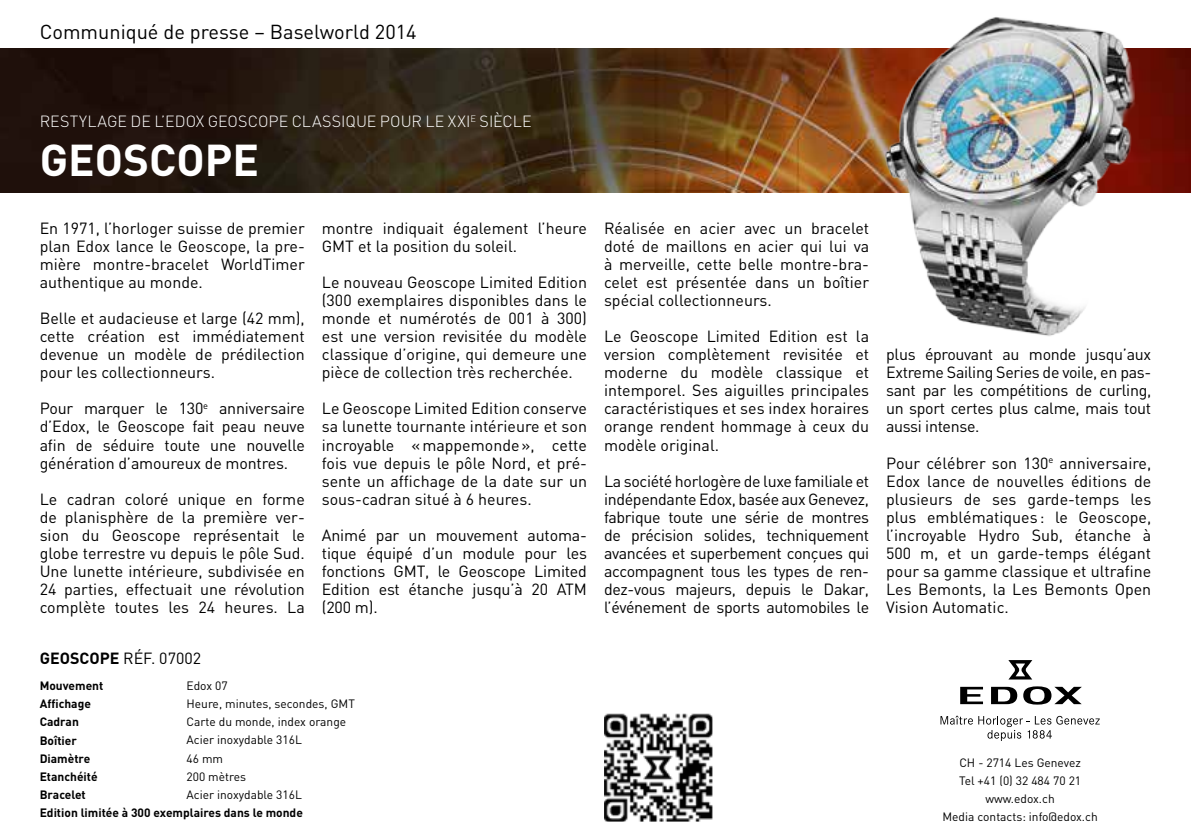
<style>
.page{position:relative;width:1191px;height:840px;background:#fff}
.page>*{position:absolute;margin:0;border:0;box-sizing:border-box;transform-origin:0 0}
.t1{font:700 44px "DIN";color:#fff}
.t2{font:20px "DIN";color:#000}
.t3{font:16px/18px "DIN";color:#000;text-align:justify}
.t4{font:300 16px "DIN";color:#fff}
.t5{font:12px/18px "DIN";color:#000;text-align:center}
.t6{font:700 12px "DIN";color:#000}
.s1{font-weight:700}
</style>
<div class="page">
<img style="left:0;top:49px;width:1191px;height:144px">
<img style="left:850px;top:17px;width:340px;height:319px">
<svg style="left:940px;top:715px;width:159px;height:25px"></svg>
<svg style="left:960px;top:686px;width:23px;height:17px"></svg>
<svg style="left:991px;top:686px;width:26px;height:17px"></svg>
<svg style="left:1023px;top:686px;width:58px;height:18px"></svg>
<svg style="left:1008px;top:660px;width:24px;height:19px"></svg>
<img style="left:604px;top:713px;width:108px;height:107px">
<p class="t2" style="left:40px;top:19px;width:378px">Communiqué de presse – Baselworld 2014</p>
<p class="t4" style="left:40px;top:111px;width:493px">RESTYLAGE DE L’EDOX GEOSCOPE CLASSIQUE POUR LE XXI <sup>E</sup> SIÈCLE</p>
<h1 class="t1" style="left:40px;top:131px;width:221px">geoscope</h1>
<p class="t3" style="left:40px;top:219px;width:267px">En 1971, l’horloger suisse de premier plan Edox lance le Geoscope, la pre&shy;mière montre-bracelet WorldTimer authentique au monde.</p>
<p class="t3" style="left:40px;top:309px;width:267px">Belle et audacieuse et large (42 mm), cette création est immédiatement devenue un modèle de prédilection pour les collectionneurs.</p>
<p class="t3" style="left:40px;top:399px;width:267px">Pour marquer le 130<sup>e</sup> anniversaire d’Edox, le Geoscope fait peau neuve afin de séduire toute une nouvelle génération d’amoureux de montres.</p>
<p class="t3" style="left:40px;top:489px;width:267px">Le cadran coloré unique en forme de planisphère de la première ver&shy;sion du Geoscope représentait le globe terrestre vu depuis le pôle Sud.<br>Une lunette intérieure, subdivisée en 24 parties, effectuait une révolution complète toutes les 24 heures. La</p>
<p class="t3" style="left:322px;top:219px;width:267px">montre indiquait également l’heure<br>GMT et la position du soleil.</p>
<p class="t3" style="left:322px;top:273px;width:267px">Le nouveau Geoscope Limited Edition (300 exemplaires disponibles dans le monde et numérotés de 001 à 300) est une version revisitée du modèle classique d’origine, qui demeure une pièce de collection très recherchée.</p>
<p class="t3" style="left:322px;top:399px;width:267px">Le Geoscope Limited Edition conserve sa lunette tournante intérieure et son incroyable «mappemonde», cette fois vue depuis le pôle Nord, et pré&shy;sente un affichage de la date sur un sous-cadran situé à 6 heures.</p>
<p class="t3" style="left:322px;top:525px;width:267px">Animé par un mouvement automa&shy;tique équipé d’un module pour les fonctions GMT, le Geoscope Limited Edition est étanche jusqu’à 20 ATM (200 m).</p>
<p class="t3" style="left:40px;top:649px;width:163px"><span class="s1">Geoscope</span> réf. 07002</p>
<p class="t6" style="left:40px;top:677px;width:65px">Mouvement</p>
<p class="t5" style="left:186px;top:676px;width:43px">Edox 07</p>
<p class="t6" style="left:40px;top:695px;width:53px">Affichage</p>
<p class="t5" style="left:186px;top:694px;width:170px">Heure, minutes, secondes, GMT</p>
<p class="t6" style="left:40px;top:713px;width:41px">Cadran</p>
<p class="t5" style="left:186px;top:712px;width:161px">Carte du monde, index orange</p>
<p class="t6" style="left:40px;top:732px;width:39px">Boîtier</p>
<p class="t5" style="left:186px;top:730px;width:117px">Acier inoxydable 316L</p>
<p class="t6" style="left:40px;top:750px;width:52px">Diamètre</p>
<p class="t5" style="left:186px;top:748px;width:38px">46 mm</p>
<p class="t6" style="left:40px;top:768px;width:59px">Etanchéité</p>
<p class="t5" style="left:186px;top:766px;width:61px">200 mètres</p>
<p class="t6" style="left:40px;top:786px;width:48px">Bracelet</p>
<p class="t5" style="left:186px;top:784px;width:117px">Acier inoxydable 316L</p>
<p class="t6" style="left:40px;top:804px;width:265px">Edition limitée à 300 exemplaires dans le monde</p>
<p class="t3" style="left:604px;top:219px;width:267px">Réalisée en acier avec un bracelet doté de maillons en acier qui lui va à merveille, cette belle montre-bra&shy;celet est présentée dans un boîtier spécial collectionneurs.</p>
<p class="t3" style="left:604px;top:327px;width:267px">Le Geoscope Limited Edition est la version complètement revisitée et moderne du modèle classique et intemporel. Ses aiguilles principales caractéristiques et ses index horaires orange rendent hommage à ceux du modèle original.</p>
<p class="t3" style="left:604px;top:471px;width:267px">La société horlogère de luxe familiale et indépendante Edox, basée aux Genevez, fabrique toute une série de montres de précision solides, techniquement avancées et superbement conçues qui accompagnent tous les types de ren&shy;dez-vous majeurs, depuis le Dakar, l’événement de sports automobiles le</p>
<p class="t3" style="left:886px;top:345px;width:267px">plus éprouvant au monde jusqu’aux Extreme Sailing Series de voile, en pas&shy;sant par les compétitions de curling, un sport certes plus calme, mais tout aussi intense.</p>
<p class="t3" style="left:886px;top:453px;width:267px">Pour célébrer son 130<sup>e</sup> anniversaire, Edox lance de nouvelles éditions de plusieurs de ses garde-temps les plus emblématiques : le Geoscope, l’incroyable Hydro Sub, étanche à 500 m, et un garde-temps élégant pour sa gamme classique et ultrafine Les Bemonts, la Les Bemonts Open Vision Automatic.</p>
<p class="t5" style="left:942px;top:753px;width:157px">CH - 2714 Les Genevez<br>Tel +41 (0) 32 484 70 21 www.edox.ch<br>Media contacts: info@edox.ch</p>
</div>
